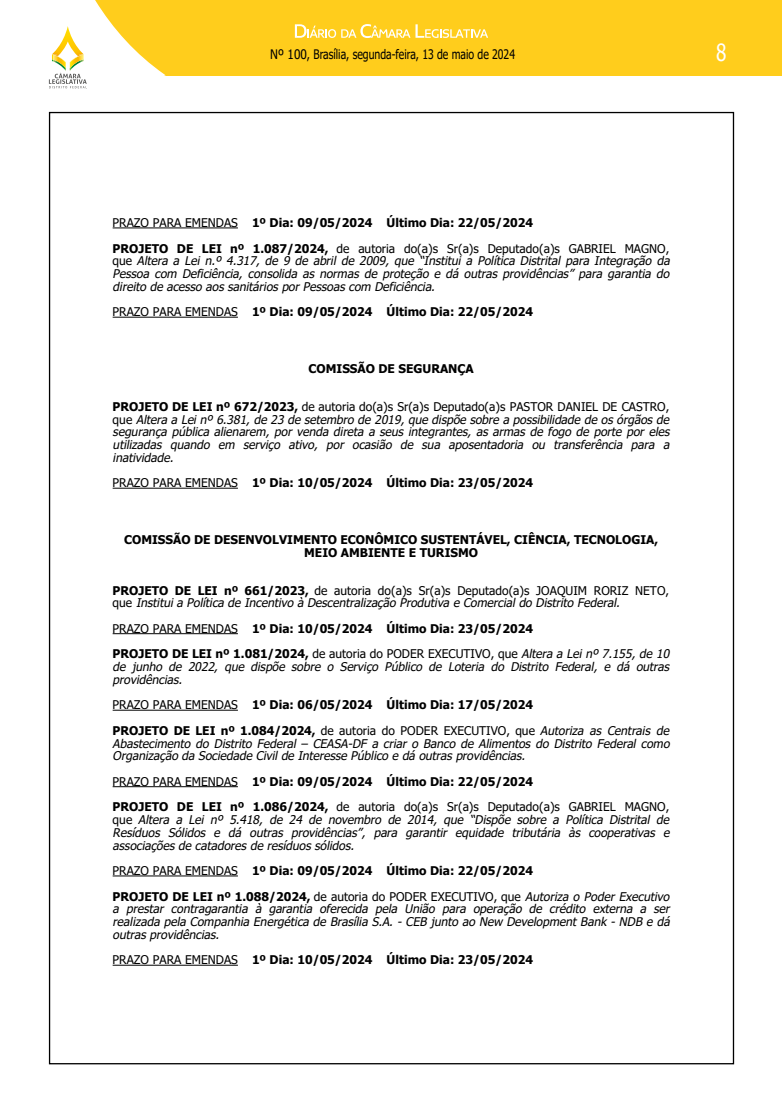
<style>
.page{position:relative;width:782px;height:1105px;background:#fff}
.page>*{position:absolute;margin:0;border:0;box-sizing:border-box;transform-origin:0 0}
.t1{font:23.6px "Tahoma";color:#fff;scale:.8 1}
.t2{font:13.1px "Tahoma";color:#000;scale:.9 1}
.t3{font:italic 12px/12.7px "Tahoma";color:#000}
.t4{font:700 12px/25.5px "Tahoma";color:#000}
.t5{font:12px/25.5px "Tahoma";color:#000}
.s1{font-weight:700}
.s2{font-style:normal}
.s3{font-weight:400}
.s4{font-weight:700;font-style:normal}
.s5{font-weight:400;font-style:italic}
</style>
<div class="page">
<div style="left:0;top:0;width:781px;height:75px;background:#ffcd1c"></div>
<svg style="left:0;top:0;width:165px;height:89px"></svg>
<svg style="left:295px;top:24px;width:193px;height:14px"></svg>
<hr style="left:113px;top:228px;width:125px;height:1px;background:#000">
<hr style="left:113px;top:317px;width:125px;height:1px;background:#000">
<hr style="left:113px;top:488px;width:125px;height:1px;background:#000">
<hr style="left:113px;top:633px;width:125px;height:1px;background:#000">
<hr style="left:113px;top:710px;width:125px;height:1px;background:#000">
<hr style="left:113px;top:786px;width:125px;height:1px;background:#000">
<hr style="left:113px;top:876px;width:125px;height:1px;background:#000">
<hr style="left:113px;top:965px;width:125px;height:1px;background:#000">
<p class="t2" style="left:270px;top:46px;width:273px">Nº 100, Brasília, segunda-feira, 13 de maio de 2024</p>
<h1 class="t1" style="left:715px;top:36px;width:14px">8</h1>
<p class="t5" style="left:113px;top:211px;width:558px">PRAZO PARA EMENDAS <span class="s1">1º Dia: 09/05/2024 Último Dia: 22/05/2024<br>PROJETO DE LEI nº 1.087/2024,</span> de autoria do(a)s Sr(a)s Deputado(a)s GABRIEL MAGNO,</p>
<p class="t3" style="left:113px;top:255px;width:561px;text-align:justify"><span class="s2">q u e</span> Altera a Lei n.º 4.317, de 9 de abril de 2009, que “Institui a Política Distrital para Integração da Pessoa com Deficiência, consolida as normas de proteção e dá outras providências” para garantia do direito de acesso aossanitáriosporPessoascom Deficiência.</p>
<p class="t4" style="left:113px;top:300px;width:421px"><span class="s3">PRAZO PARA EMENDAS</span> 1º Dia: 09/05/2024 Último Dia: 22/05/2024</p>
<p class="t4" style="left:308px;top:357px;width:167px">COMISSÃO DE SEGURANÇA</p>
<p class="t3" style="left:113px;top:401px;width:561px"><span class="s4">PROJETO DE LEI nº 672/2023,</span> <span class="s2">de autoria do(a)s Sr(a)s Deputado(a)s PASTOR DANIEL DE CASTRO, q u e</span> Altera a Leinº6.381,de 23 de setembro de 2019,que dispõe sobre a possibilidade de osórgãosde segurança pública alienarem, por venda direta a seus integrantes, as armas de fogo de porte por eles utilizadas quando em serviço ativo, por ocasião de sua aposentadoria ou transferência para a inatividade.</p>
<p class="t4" style="left:113px;top:471px;width:421px"><span class="s3">PRAZO PARA EMENDAS</span> 1º Dia: 10/05/2024 Último Dia: 23/05/2024</p>
<p class="t4" style="left:124px;top:534px;width:535px;line-height:12.7px;text-align:center">COMISSÃO DE DESENVOLVIMENTO ECONÔMICO SUSTENTÁVEL, CIÊNCIA, TECNOLOGIA,<br>MEIO AMBIENTE E TURISMO</p>
<p class="t3" style="left:113px;top:585px;width:557px"><span class="s4">PROJETO DE LEI nº 661/2023,</span> <span class="s2">de autoria do(a)s Sr(a)s Deputado(a)s JOAQUIM RORIZ NETO, q u e</span> Instituia Política de Incentivo à Descentralização Produtiva e Comercialdo Distrito Federal.</p>
<p class="t4" style="left:113px;top:616px;width:561px"><span class="s3">PRAZO PARA EMENDAS</span> 1º Dia: 10/05/2024 Último Dia: 23/05/2024<br>PROJETO DE LEI nº 1.081/2024, <span class="s3">de autoria do PODER EXECUTIVO, que</span> <span class="s5">Altera a Leinº7.155,de 10</span></p>
<p class="t3" style="left:113px;top:661px;width:561px">de j unho de 2022, que dispõe sobre o Serviço Público de Loteria do Distrito Federal, e dá outras providências.</p>
<p class="t4" style="left:113px;top:693px;width:561px"><span class="s3">PRAZO PARA EMENDAS</span> 1º Dia: 06/05/2024 Último Dia: 17/05/2024<br>PROJETO DE LEI nº 1.084/2024, <span class="s3">de autoria do PODER EXECUTIVO, que</span> <span class="s5">Autoriza as Centrais de</span></p>
<p class="t3" style="left:113px;top:738px;width:561px">Abastecimento do Distrito Federal – CEASA-DF a criar o Banco de Alimentos do Distrito Federal como<br>Organização da Sociedade Civilde Interesse Público e dá outrasprovidências.</p>
<p class="t5" style="left:113px;top:769px;width:558px">PRAZO PARA EMENDAS <span class="s1">1º Dia: 09/05/2024 Último Dia: 22/05/2024<br>PROJETO DE LEI nº 1.086/2024,</span> de autoria do(a)s Sr(a)s Deputado(a)s GABRIEL MAGNO,</p>
<p class="t3" style="left:113px;top:814px;width:561px;text-align:justify"><span class="s2">q u e</span> Altera a Lei nº 5.418, de 24 de novembro de 2014, que “Dispõe sobre a Política Distrital de Resíduos Sólidos e dá outras providências”, para garantir equidade tributária às cooperativas e associaçõesde catadoresde resíduossólidos.</p>
<p class="t4" style="left:113px;top:859px;width:561px"><span class="s3">PRAZO PARA EMENDAS</span> 1º Dia: 09/05/2024 Último Dia: 22/05/2024<br>PROJETO DE LEI nº 1.088/2024, <span class="s3">de autoria do PODER EXECUTIVO, que</span> <span class="s5">Autoriza o Poder Executivo</span></p>
<p class="t3" style="left:113px;top:903px;width:561px;text-align:justify">a prestar contragarantia à garantia oferecida pela União para operação de crédito externa a ser realizada pela Companhia Energética de Brasília S.A. - CEB junto ao New Development Bank - NDB e dá outrasprovidências.</p>
<p class="t4" style="left:113px;top:948px;width:421px"><span class="s3">PRAZO PARA EMENDAS</span> 1º Dia: 10/05/2024 Último Dia: 23/05/2024</p>
</div>
